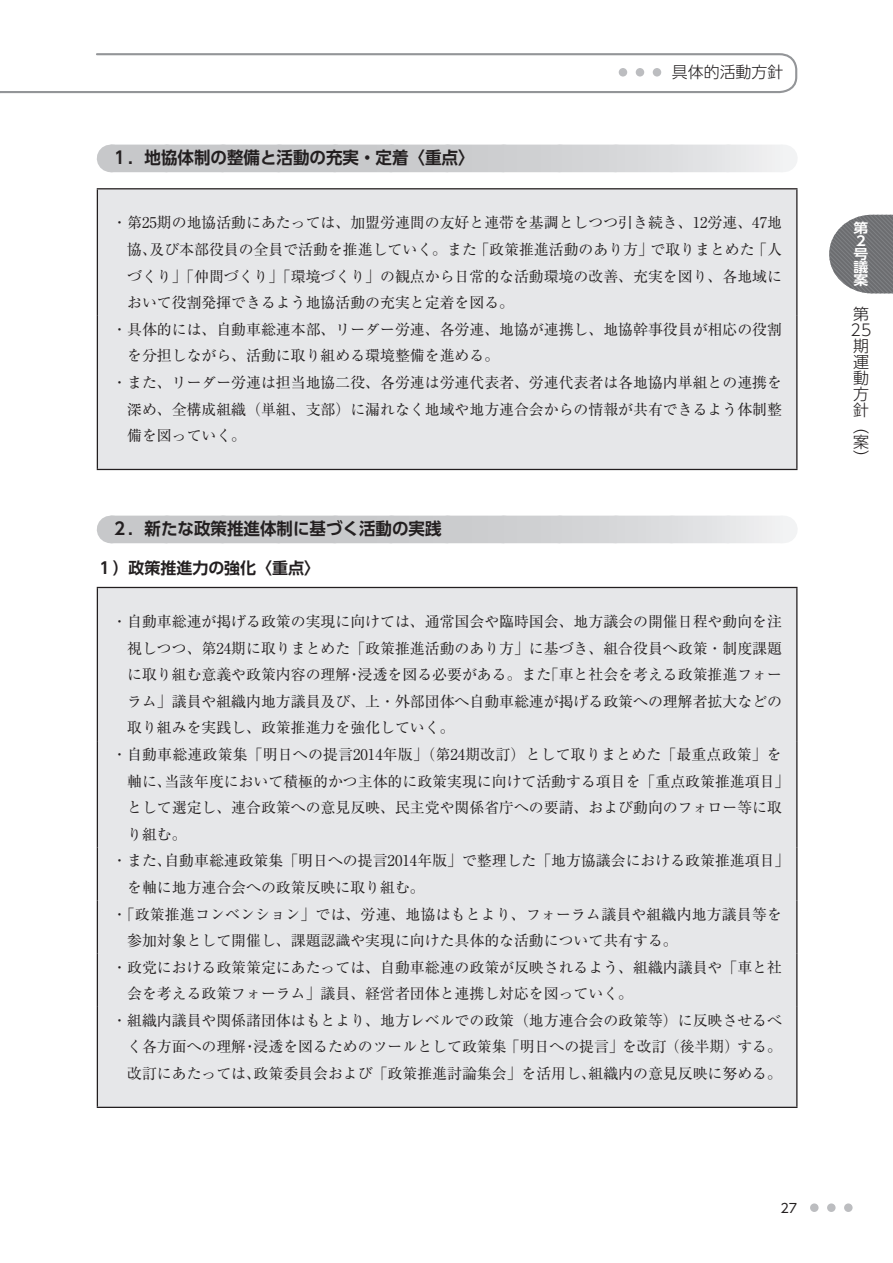
<style>
.page{position:relative;width:893px;height:1263px;background:#fff}
.page>*{position:absolute;margin:0;border:0;box-sizing:border-box;transform-origin:0 0}
.t1{font:700 16.95px "UD Shin Go Pro De";color:#231f20}
.t2{font:300 15.9px/15.9px "UD Shin Go Pro";color:#231f20}
.t3{font:700 15.9px "UD Shin Go Pro De";color:#231f20}
.t4{font:14.85px "Ryumin Pro";color:#231f20}
.t5{font:700 13.35px/13.2px "UD Shin Go Pro De";color:#fff;scale:1.11 1}
.t6{font:12.75px "UD Shin Go Pro";color:#231f20}
</style>
<div class="page">
<svg style="left:0;top:53px;width:798px;height:41px"></svg>
<svg style="left:112px;top:145px;width:670px;height:27px;fill:#c7c8ca"></svg>
<svg style="left:167px;top:145px;width:587px;height:27px;background:#cfd0d2"></svg>
<svg style="left:111px;top:145px;width:1px;height:27px"></svg>
<svg style="left:782px;top:145px;width:1px;height:27px"></svg>
<svg style="left:112px;top:516px;width:670px;height:27px;fill:#c7c8ca"></svg>
<svg style="left:167px;top:516px;width:587px;height:27px;background:#cfd0d2"></svg>
<svg style="left:111px;top:516px;width:1px;height:27px"></svg>
<svg style="left:782px;top:516px;width:1px;height:27px"></svg>
<div style="left:98px;top:189px;width:698px;height:280px;background:#e6e7e9"></div>
<hr style="left:97px;top:188px;width:700px;height:1px;background:#231f20">
<hr style="left:97px;top:189px;width:1px;height:127px;background:#231f20">
<hr style="left:796px;top:189px;width:1px;height:127px;background:#231f20">
<hr style="left:97px;top:316px;width:1px;height:53px;background:#231f20">
<hr style="left:796px;top:316px;width:1px;height:53px;background:#231f20">
<hr style="left:97px;top:369px;width:1px;height:100px;background:#231f20">
<hr style="left:796px;top:369px;width:1px;height:100px;background:#231f20">
<hr style="left:97px;top:469px;width:700px;height:1px;background:#231f20">
<div style="left:98px;top:588px;width:698px;height:519px;background:#e6e7e9"></div>
<hr style="left:97px;top:587px;width:700px;height:1px;background:#231f20">
<hr style="left:97px;top:588px;width:1px;height:153px;background:#231f20">
<hr style="left:796px;top:588px;width:1px;height:153px;background:#231f20">
<hr style="left:97px;top:741px;width:1px;height:106px;background:#231f20">
<hr style="left:796px;top:741px;width:1px;height:106px;background:#231f20">
<hr style="left:97px;top:847px;width:1px;height:53px;background:#231f20">
<hr style="left:796px;top:847px;width:1px;height:53px;background:#231f20">
<hr style="left:97px;top:900px;width:1px;height:54px;background:#231f20">
<hr style="left:796px;top:900px;width:1px;height:54px;background:#231f20">
<hr style="left:97px;top:954px;width:1px;height:53px;background:#231f20">
<hr style="left:796px;top:954px;width:1px;height:53px;background:#231f20">
<hr style="left:97px;top:1007px;width:1px;height:100px;background:#231f20">
<hr style="left:796px;top:1007px;width:1px;height:100px;background:#231f20">
<hr style="left:97px;top:1107px;width:700px;height:1px;background:#231f20">
<div style="left:844px;top:1203px;width:9px;height:9px;background:#bcbdc0;border-radius:50%"></div>
<div style="left:827px;top:1203px;width:9px;height:9px;background:#bcbdc0;border-radius:50%"></div>
<div style="left:810px;top:1203px;width:9px;height:9px;background:#bcbdc0;border-radius:50%"></div>
<svg style="left:829px;top:215px;width:64px;height:78px;background:#868789"></svg>
<p class="t1" style="left:112px;top:144px;width:364px">１．地協体制の整備と活動の充実・定着〈重点〉</p>
<p class="t2" style="left:672px;top:63px;width:113px">具体的活動方針</p>
<p class="t4" style="left:112px;top:211px;width:671px">・ 第25期の地協活動にあたっては、加盟労連間の友好と連帯を基調としつつ引き続き、12労連、47地</p>
<p class="t4" style="left:127px;top:238px;width:656px">協、及び本部役員の全員で活動を推進していく。また「政策推進活動のあり方」で取りまとめた「人</p>
<p class="t4" style="left:127px;top:264px;width:656px">づくり」「仲間づくり」「環境づくり」の観点から日常的な活動環境の改善、充実を図り、各地域に</p>
<p class="t4" style="left:127px;top:291px;width:388px">おいて役割発揮できるよう地協活動の充実と定着を図る。</p>
<p class="t4" style="left:112px;top:318px;width:671px">・ 具体的には、自動車総連本部、リーダー労連、各労連、地協が連携し、地協幹事役員が相応の役割</p>
<p class="t4" style="left:127px;top:344px;width:374px">を分担しながら、活動に取り組める環境整備を進める。</p>
<p class="t4" style="left:112px;top:371px;width:671px">・ また、リーダー労連は担当地協二役、各労連は労連代表者、労連代表者は各地協内単組との連携を</p>
<p class="t4" style="left:127px;top:397px;width:656px">深め、全構成組織（単組、支部）に漏れなく地域や地方連合会からの情報が共有できるよう体制整</p>
<p class="t4" style="left:127px;top:424px;width:121px">備を図っていく。</p>
<p class="t1" style="left:112px;top:515px;width:331px">２．新たな政策推進体制に基づく活動の実践</p>
<p class="t3" style="left:97px;top:555px;width:225px">１）政策推進力の強化〈重点〉</p>
<p class="t4" style="left:112px;top:610px;width:671px">・ 自動車総連が掲げる政策の実現に向けては、通常国会や臨時国会、地方議会の開催日程や動向を注</p>
<p class="t4" style="left:127px;top:636px;width:656px">視しつつ、第24期に取りまとめた「政策推進活動のあり方」に基づき、組合役員へ政策・制度課題</p>
<p class="t4" style="left:127px;top:663px;width:656px">に取り組む意義や政策内容の理解・浸透を図る必要がある。また「車と社会を考える政策推進フォー</p>
<p class="t4" style="left:127px;top:690px;width:656px">ラム」議員や組織内地方議員及び、上・外部団体へ自動車総連が掲げる政策への理解者拡大などの</p>
<p class="t4" style="left:127px;top:716px;width:329px">取り組みを実践し、政策推進力を強化していく。</p>
<p class="t4" style="left:112px;top:743px;width:671px">・ 自動車総連政策集「明日への提言2014年版」（第24期改訂）として取りまとめた「最重点政策」を</p>
<p class="t4" style="left:127px;top:769px;width:664px">軸に、当該年度において積極的かつ主体的に政策実現に向けて活動する項目を「重点政策推進項目」</p>
<p class="t4" style="left:127px;top:796px;width:656px">として選定し、連合政策への意見反映、民主党や関係省庁への要請、および動向のフォロー等に取</p>
<p class="t4" style="left:127px;top:822px;width:61px">り組む。</p>
<p class="t4" style="left:112px;top:849px;width:679px">・ また、自動車総連政策集「明日への提言2014年版」で整理した「地方協議会における政策推進項目」</p>
<p class="t4" style="left:127px;top:876px;width:299px">を軸に地方連合会への政策反映に取り組む。</p>
<p class="t4" style="left:112px;top:902px;width:671px">・ 「政策推進コンベンション」では、労連、地協はもとより、フォーラム議員や組織内地方議員等を</p>
<p class="t4" style="left:127px;top:929px;width:552px">参加対象として開催し、課題認識や実現に向けた具体的な活動について共有する。</p>
<p class="t4" style="left:112px;top:955px;width:671px">・ 政党における政策策定にあたっては、自動車総連の政策が反映されるよう、組織内議員や「車と社</p>
<p class="t4" style="left:127px;top:982px;width:507px">会を考える政策フォーラム」議員、経営者団体と連携し対応を図っていく。</p>
<p class="t4" style="left:112px;top:1009px;width:671px">・ 組織内議員や関係諸団体はもとより、地方レベルでの政策（地方連合会の政策等）に反映させるべ</p>
<p class="t4" style="left:127px;top:1035px;width:656px">く各方面への理解・浸透を図るためのツールとして政策集「明日への提言」を改訂（後半期）する。</p>
<p class="t4" style="left:127px;top:1062px;width:656px">改訂にあたっては、政策委員会および「政策推進討論集会」を活用し、組織内の意見反映に努める。</p>
<p class="t6" style="left:780px;top:1197px;width:18px">27</p>
<p class="t5" style="left:854px;top:221px;width:15px">第<br>２号議案</p>
<p class="t2" style="left:851px;top:306px;width:23px">第<br>25期運動方針（案）</p>
</div>
